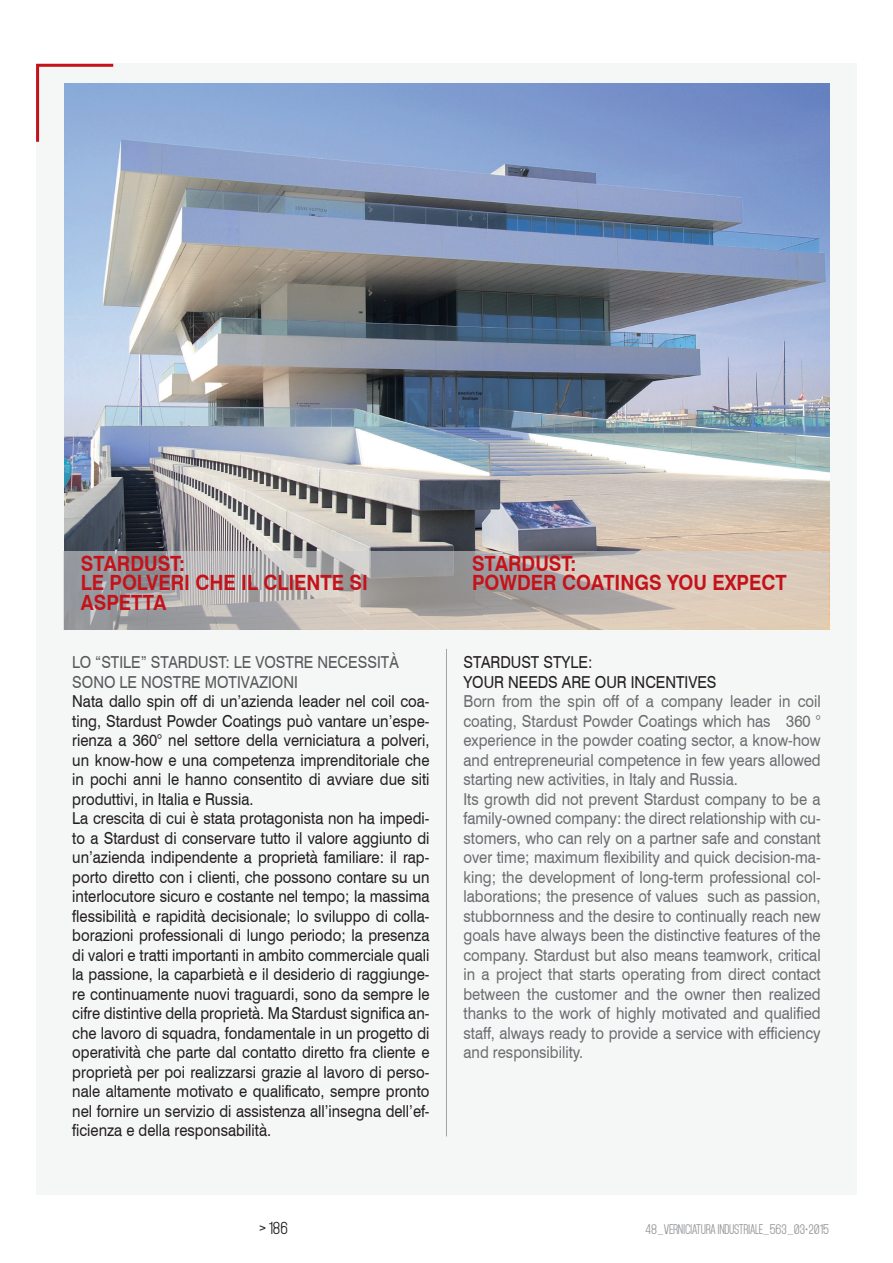
<style>
.page{position:relative;width:893px;height:1263px;background:#fff}
.page>*{position:absolute;margin:0;border:0;box-sizing:border-box;transform-origin:0 0}
.Testo{font:700 21px/19.5px "Swiss 721 BT";color:#c4121a;scale:.9 1}
.Testo-2{font:16.5px/19.5px "Swiss 721 BT";color:#231f20;text-align:justify;scale:.9 1}
.Testo-3{font:16.5px/19.5px "Swiss 721 BT";color:#6c6d70;text-align:justify;scale:.9 1}
.Testo-4{font:16.5px/19.5px "Swiss 721 BT";color:#57585a;scale:.9 1}
.t1{font:15px "Mohave";color:#231f20}
.t2{font:12px "Mohave";letter-spacing:-.03em;color:#939598}
</style>
<div class="page">
<div style="left:36px;top:64px;width:820px;height:1131px;background:#f5f6f6"></div>
<hr style="left:446px;top:649px;width:1px;height:487px;background:#a7a2a0">
<img style="left:64px;top:83px;width:766px;height:546px">
<svg style="left:36px;top:63px;width:80px;height:82px"></svg>
<svg style="left:64px;top:551px;width:765px;height:78px;background:#bab4ae"></svg>
<p class="Testo" style="left:81px;top:553px;width:320px">STARDUST:<br>LE POLVERI CHE IL CLIENTE SI<br>ASPETTA</p>
<p class="Testo" style="left:472px;top:553px;width:117px">STARDUST:</p>
<p class="Testo" style="left:472px;top:573px;width:351px">POWDER COATINGS YOU EXPECT</p>
<p class="Testo-4" style="left:72px;top:653px;width:364px">LO “STILE” STARDUST: LE VOSTRE NECESSITÀ<br>SONO LE NOSTRE MOTIVAZIONI</p>
<p class="Testo-2" style="left:72px;top:692px;width:398px">Nata dallo spin off di un’azienda leader nel coil coa&shy;ting, Stardust Powder Coatings può vantare un’espe&shy;rienza a 360° nel settore della verniciatura a polveri, un know-how e una competenza imprenditoriale che in pochi anni le hanno consentito di avviare due siti produttivi, in Italia e Russia.</p>
<p class="Testo-2" style="left:72px;top:809px;width:398px">La crescita di cui è stata protagonista non ha impedi&shy;to a Stardust di conservare tutto il valore aggiunto di un’azienda indipendente a proprietà familiare: il rap&shy;porto diretto con i clienti, che possono contare su un interlocutore sicuro e costante nel tempo; la massima flessibilità e rapidità decisionale; lo sviluppo di colla&shy;borazioni professionali di lungo periodo; la presenza di valori e tratti importanti in ambito commerciale quali la passione, la caparbietà e il desiderio di raggiunge&shy;re continuamente nuovi traguardi, sono da sempre le cifre distintive della proprietà. Ma Stardust significa an&shy;che lavoro di squadra, fondamentale in un progetto di operatività che parte dal contatto diretto fra cliente e proprietà per poi realizzarsi grazie al lavoro di perso&shy;nale altamente motivato e qualificato, sempre pronto nel fornire un servizio di assistenza all’insegna dell’ef&shy;ficienza e della responsabilità.</p>
<p class="Testo-2" style="left:463px;top:653px;width:145px">STARDUST STYLE:</p>
<p class="Testo-2" style="left:463px;top:672px;width:283px">YOUR NEEDS ARE OUR INCENTIVES</p>
<p class="Testo-3" style="left:463px;top:692px;width:398px">Born from the spin off of a company leader in coil coating, Stardust Powder Coatings which has 360 ° experience in the powder coating sector, a know-how and entrepreneurial competence in few years allowed starting new activities, in Italy and Russia.</p>
<p class="Testo-3" style="left:463px;top:789px;width:398px">Its growth did not prevent Stardust company to be a family-owned company: the direct relationship with cu&shy;stomers, who can rely on a partner safe and constant over time; maximum flexibility and quick decision-ma&shy;king; the development of long-term professional col&shy;laborations; the presence of values such as passion, stubbornness and the desire to continually reach new goals have always been the distinctive features of the company. Stardust but also means teamwork, critical in a project that starts operating from direct contact between the customer and the owner then realized thanks to the work of highly motivated and qualified staff, always ready to provide a service with efficiency and responsibility.</p>
<p class="t1" style="left:259px;top:1219px;width:30px">&gt; 186</p>
<p class="t2" style="left:646px;top:1221px;width:185px">48_VERNICIATURA INDUSTRIALE_563_03•2015</p>
</div>
